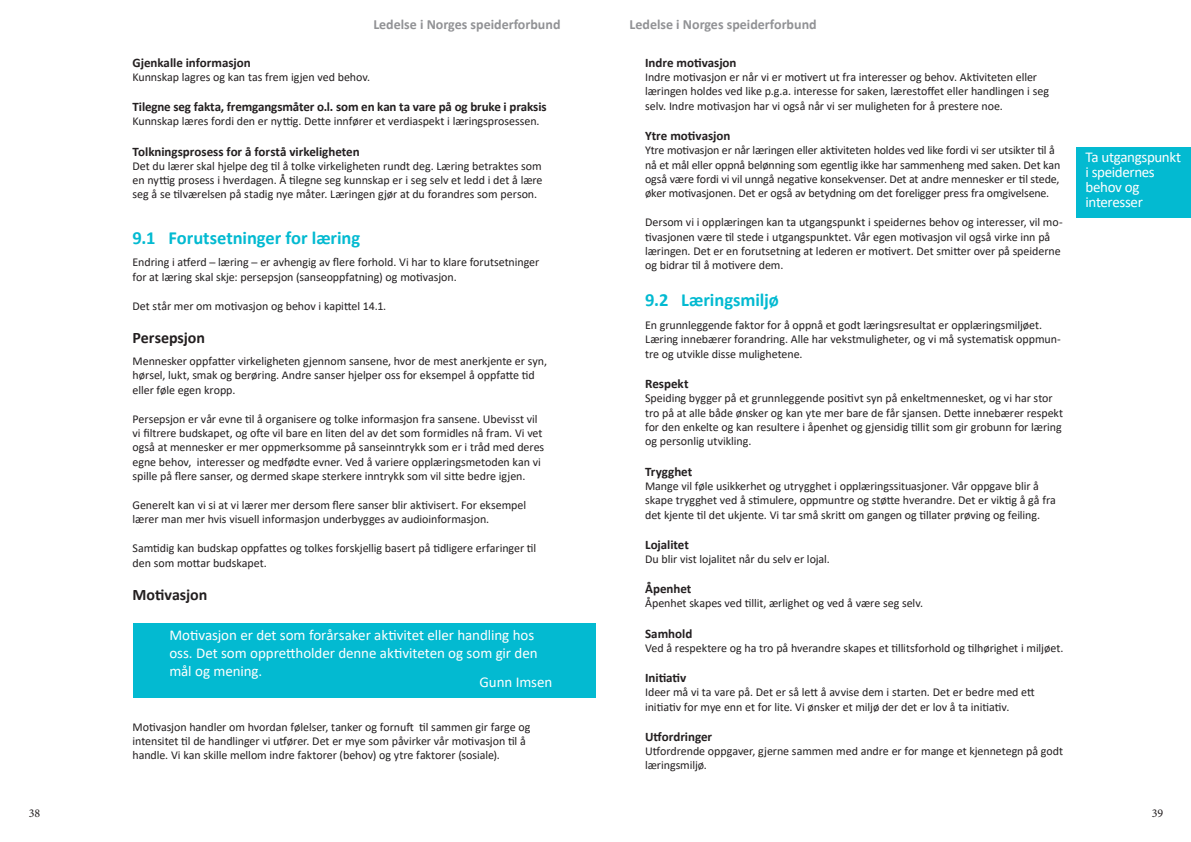
<style>
.page{position:relative;width:1191px;height:842px;background:#fff}
.page>*{position:absolute;margin:0;border:0;box-sizing:border-box;transform-origin:0 0}
.t1{font:700 18.5px "Calibri";letter-spacing:-.005em;color:#03bad1}
.t2{font:700 16px "Calibri";color:#231f20}
.t3{font:15px/15px "Calibri";letter-spacing:-.01em;color:#fff}
.t4{font:700 14px "Calibri";color:#919295}
.t5{font:700 13px "Calibri";letter-spacing:-.005em;color:#231f20}
.t6{font:12px/14.4px "Calibri";letter-spacing:-.005em;color:#231f20}
.t7{font:12px "Minion Pro";color:#231f20}
</style>
<div class="page">
<div style="left:133px;top:623px;width:462px;height:75px;background:#03bad1"></div>
<div style="left:1076px;top:147px;width:115px;height:71px;background:#03bad1"></div>
<p class="t4" style="left:373px;top:14px;width:189px">Ledelse i Norges speiderforbund</p>
<p class="t4" style="left:629px;top:14px;width:189px">Ledelse i Norges speiderforbund</p>
<p class="t5" style="left:133px;top:53px;width:120px">Gjenkalle informasjon</p>
<p class="t6" style="left:133px;top:69px;width:239px">Kunnskap lagres og kan tas frem igjen ved behov.</p>
<p class="t5" style="left:133px;top:98px;width:415px">Tilegne seg fakta, fremgangsmåter o.l. som en kan ta vare på og bruke i praksis</p>
<p class="t6" style="left:133px;top:114px;width:408px">Kunnskap læres fordi den er nyttig. Dette innfører et verdiaspekt i læringsprosessen.</p>
<p class="t5" style="left:133px;top:142px;width:229px">Tolkningsprosess for å forstå virkeligheten</p>
<p class="t6" style="left:133px;top:158px;width:411px;text-align:justify">Det du lærer skal hjelpe deg til å tolke virkeligheten rundt deg. Læring betraktes som en nyttig prosess i hverdagen. Å tilegne seg kunnskap er i seg selv et ledd i det å lære seg å se tilværelsen på stadig nye måter. Læringen gjør at du forandres som person.</p>
<h1 class="t1" style="left:133px;top:224px;width:229px">9.1 Forutsetninger for læring</h1>
<p class="t6" style="left:133px;top:255px;width:408px">Endring i atferd ─ læring ─ er avhengig av flere forhold. Vi har to klare forutsetninger for at læring skal skje: persepsjon (sanseoppfatning) og motivasjon.</p>
<p class="t6" style="left:133px;top:298px;width:255px">Det står mer om motivasjon og behov i kapittel 14.1.</p>
<h2 class="t2" style="left:133px;top:326px;width:74px">Persepsjon</h2>
<p class="t6" style="left:133px;top:353px;width:416px">Mennesker oppfatter virkeligheten gjennom sansene, hvor de mest anerkjente er syn, hørsel, lukt, smak og berøring. Andre sanser hjelper oss for eksempel å oppfatte tid eller føle egen kropp.</p>
<p class="t6" style="left:133px;top:411px;width:413px">Persepsjon er vår evne til å organisere og tolke informasjon fra sansene. Ubevisst vil vi filtrere budskapet, og ofte vil bare en liten del av det som formidles nå fram. Vi vet også at mennesker er mer oppmerksomme på sanseinntrykk som er i tråd med deres egne behov, interesser og medfødte evner. Ved å variere opplæringsmetoden kan vi spille på flere sanser, og dermed skape sterkere inntrykk som vil sitte bedre igjen.</p>
<p class="t6" style="left:133px;top:497px;width:395px">Generelt kan vi si at vi lærer mer dersom flere sanser blir aktivisert. For eksempel lærer man mer hvis visuell informasjon underbygges av audioinformasjon.</p>
<p class="t6" style="left:133px;top:541px;width:405px">Samtidig kan budskap oppfattes og tolkes forskjellig basert på tidligere erfaringer til den som mottar budskapet.</p>
<h2 class="t2" style="left:133px;top:583px;width:76px">Motivasjon</h2>
<p class="t3" style="left:169px;top:626px;width:370px;line-height:18px">Motivasjon er det som forårsaker aktivitet eller handling hos oss. Det som opprettholder denne aktiviteten og som gir den mål og mening.</p>
<p class="t3" style="left:479px;top:675px;width:74px">Gunn Imsen</p>
<p class="t6" style="left:133px;top:719px;width:399px">Motivasjon handler om hvordan følelser, tanker og fornuft til sammen gir farge og intensitet til de handlinger vi utfører. Det er mye som påvirker vår motivasjon til å handle. Vi kan skille mellom indre faktorer (behov) og ytre faktorer (sosiale).</p>
<p class="t5" style="left:645px;top:53px;width:93px">Indre motivasjon</p>
<p class="t6" style="left:645px;top:69px;width:405px">Indre motivasjon er når vi er motivert ut fra interesser og behov. Aktiviteten eller læringen holdes ved like p.g.a. interesse for saken, lærestoffet eller handlingen i seg selv. Indre motivasjon har vi også når vi ser muligheten for å prestere noe.</p>
<p class="t5" style="left:645px;top:127px;width:87px">Ytre motivasjon</p>
<p class="t6" style="left:645px;top:143px;width:417px">Ytre motivasjon er når læringen eller aktiviteten holdes ved like fordi vi ser utsikter til å nå et mål eller oppnå belønning som egentlig ikke har sammenheng med saken. Det kan også være fordi vi vil unngå negative konsekvenser. Det at andre mennesker er til stede, øker motivasjonen. Det er også av betydning om det foreligger press fra omgivelsene.</p>
<p class="t6" style="left:645px;top:215px;width:419px">Dersom vi i opplæringen kan ta utgangspunkt i speidernes behov og interesser, vil mo&shy;tivasjonen være til stede i utgangspunktet. Vår egen motivasjon vil også virke inn på læringen. Det er en forutsetning at lederen er motivert. Det smitter over på speiderne og bidrar til å motivere dem.</p>
<h1 class="t1" style="left:645px;top:287px;width:135px">9.2 Læringsmiljø</h1>
<p class="t6" style="left:645px;top:317px;width:417px">En grunnleggende faktor for å oppnå et godt læringsresultat er opplæringsmiljøet.<br>Læring innebærer forandring. Alle har vekstmuligheter, og vi må systematisk oppmun&shy;tre og utvikle disse mulighetene.</p>
<p class="t5" style="left:645px;top:375px;width:45px">Respekt</p>
<p class="t6" style="left:645px;top:391px;width:420px">Speiding bygger på et grunnleggende positivt syn på enkeltmennesket, og vi har stor tro på at alle både ønsker og kan yte mer bare de får sjansen. Dette innebærer respekt for den enkelte og kan resultere i åpenhet og gjensidig tillit som gir grobunn for læring og personlig utvikling.</p>
<p class="t5" style="left:645px;top:462px;width:49px">Trygghet</p>
<p class="t6" style="left:645px;top:478px;width:412px">Mange vil føle usikkerhet og utrygghet i opplæringssituasjoner. Vår oppgave blir å skape trygghet ved å stimulere, oppmuntre og støtte hverandre. Det er viktig å gå fra det kjente til det ukjente. Vi tar små skritt om gangen og tillater prøving og feiling.</p>
<p class="t5" style="left:645px;top:535px;width:45px">Lojalitet</p>
<p class="t6" style="left:645px;top:551px;width:186px">Du blir vist lojalitet når du selv er lojal.</p>
<p class="t5" style="left:645px;top:580px;width:48px">Åpenhet</p>
<p class="t6" style="left:645px;top:596px;width:280px">Åpenhet skapes ved tillit, ærlighet og ved å være seg selv.</p>
<p class="t5" style="left:645px;top:624px;width:49px">Samhold</p>
<p class="t6" style="left:645px;top:640px;width:420px">Ved å respektere og ha tro på hverandre skapes et tillitsforhold og tilhørighet i miljøet.</p>
<p class="t5" style="left:645px;top:669px;width:43px">Initiativ</p>
<p class="t6" style="left:645px;top:685px;width:391px">Ideer må vi ta vare på. Det er så lett å avvise dem i starten. Det er bedre med ett initiativ for mye enn et for lite. Vi ønsker et miljø der det er lov å ta initiativ.</p>
<p class="t5" style="left:645px;top:727px;width:69px">Utfordringer</p>
<p class="t6" style="left:645px;top:743px;width:419px">Utfordrende oppgaver, gjerne sammen med andre er for mange et kjennetegn på godt læringsmiljø.</p>
<p class="t3" style="left:1085px;top:149px;width:97px">Ta utgangspunkt i speidernes behov og interesser</p>
<p class="t7" style="left:29px;top:805px;width:13px">38</p>
<p class="t7" style="left:1151px;top:805px;width:13px">39</p>
</div>
